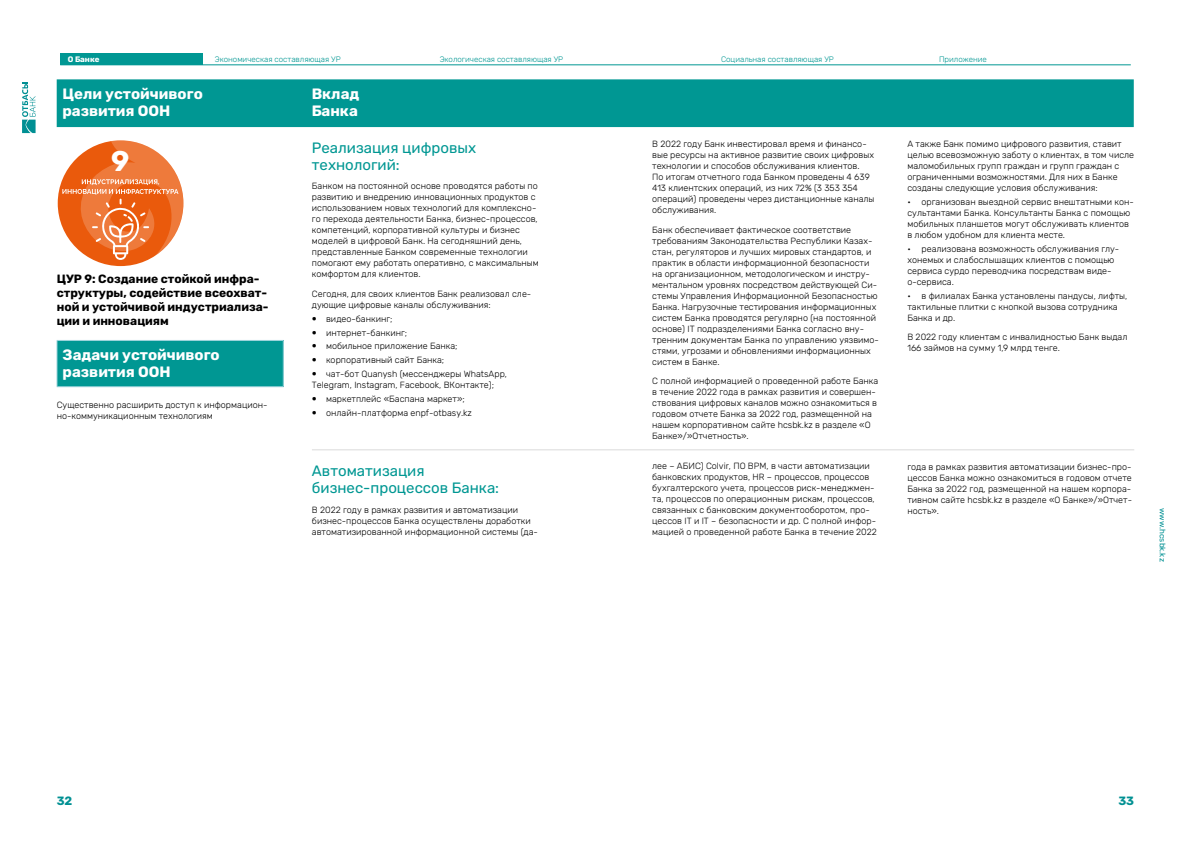
<style>
.page{position:relative;width:1191px;height:842px;background:#fff}
.page>*{position:absolute;margin:0;border:0;box-sizing:border-box;transform-origin:0 0}
.t1{font:700 28.5px "Rubik";color:#fff}
.t2{font:700 15px/17px "Rubik";color:#fff}
.t3{font:15px/17px "Rubik";color:#009793}
.t4{font:700 12px/14px "Rubik";color:#000}
.t5{font:700 12px "Rubik";color:#009093}
.t6{font:700 12px "Rubik";color:#009092}
.t7{font:300 9px/11px "Rubik";color:#000}
.t8{font:8px "Rubik";color:#009093}
.t9{font:300 7.9px "Rubik";color:#009793}
.t10{font:700 7.9px "Rubik";color:#fff}
</style>
<div class="page">
<svg style="left:22px;top:82px;width:14px;height:51px"></svg>
<div style="left:60px;top:53px;width:143px;height:12px;background:#009793"></div>
<hr style="left:60px;top:65px;width:1070px;height:1px;background:#029793">
<div style="left:57px;top:340px;width:226px;height:47px;background:#009793"></div>
<hr style="left:57px;top:340px;width:226px;height:1px;background:#a4d7de">
<hr style="left:57px;top:341px;width:1px;height:45px;background:#a4d7de">
<hr style="left:283px;top:341px;width:1px;height:45px;background:#a4d7de">
<hr style="left:57px;top:386px;width:226px;height:1px;background:#a4d7de">
<svg style="left:58px;top:140px;width:125px;height:126px"></svg>
<hr style="left:312px;top:449px;width:822px;height:1px;background:#dadada">
<div style="left:57px;top:79px;width:1076px;height:48px;background:#009793"></div>
<p class="t10" style="left:68px;top:55px;width:33px">О Банке</p>
<p class="t9" style="left:215px;top:55px;width:127px">Экономическая составляющая УР</p>
<p class="t9" style="left:440px;top:55px;width:125px">Экологическая составляющая УР</p>
<p class="t9" style="left:721px;top:55px;width:114px">Социальная составляющая УР</p>
<p class="t9" style="left:939px;top:55px;width:49px">Приложение</p>
<h2 class="t2" style="left:62px;top:86px;width:142px">Цели устойчивого развития ООН</h2>
<h2 class="t2" style="left:312px;top:86px;width:49px">Вклад<br>Банка</h2>
<h1 class="t1" style="left:111px;top:144px;width:20px">9</h1>
<h3 class="t4" style="left:57px;top:273px;width:213px">ЦУР 9: Создание стойкой инфра&shy;структуры, содействие всеохват&shy;ной и устойчивой индустриализа&shy;ции и инновациям</h3>
<h2 class="t2" style="left:63px;top:347px;width:159px">Задачи устойчивого развития ООН</h2>
<p class="t7" style="left:57px;top:400px;width:212px">Существенно расширить доступ к информацион&shy;но-коммуникационным технологиям</p>
<h2 class="t3" style="left:312px;top:140px;width:166px">Реализация цифровых технологий:</h2>
<p class="t7" style="left:312px;top:181px;width:228px">Банком на постоянной основе проводятся работы по развитию и внедрению инновационных продуктов с использованием новых технологий для комплексно&shy;го перехода деятельности Банка, бизнес-процессов, компетенций, корпоративной культуры и бизнес моделей в цифровой Банк. На сегодняшний день, представленные Банком современные технологии помогают ему работать оперативно, с максимальным комфортом для клиентов.</p>
<p class="t7" style="left:312px;top:289px;width:221px">Сегодня, для своих клиентов Банк реализовал сле&shy;дующие цифровые каналы обслуживания:</p>
<p class="t7" style="left:326px;top:312px;width:182px;line-height:13.8px">видео-банкинг;<br>интернет-банкинг;<br>мобильное приложение Банка; корпоративный сайт Банка;<br>чат-бот Quanysh (мессенджеры WhatsApp,</p>
<p class="t7" style="left:326px;top:378px;width:169px;line-height:13.8px;text-indent:-14px">Telegram, Instagram, Facebook, ВКонтакте); маркетплейс «Баспана маркет»; онлайн-платформа enpf-otbasy.kz</p>
<h2 class="t3" style="left:312px;top:463px;width:189px">Автоматизация бизнес-процессов Банка:</h2>
<p class="t7" style="left:312px;top:504px;width:228px">В 2022 году в рамках развития и автоматизации бизнес-процессов Банка осуществлены доработки автоматизированной информационной системы (да-</p>
<p class="t7" style="left:652px;top:139px;width:224px">В 2022 году Банк инвестировал время и финансо&shy;вые ресурсы на активное развитие своих цифровых технологии и способов обслуживания клиентов.<br>По итогам отчетного года Банком проведены 4 639<br>413 клиентских операций, из них 72% (3 353 354 операций) проведены через дистанционные каналы обслуживания.</p>
<p class="t7" style="left:652px;top:224px;width:228px">Банк обеспечивает фактическое соответствие требованиям Законодательства Республики Казах&shy;стан, регуляторов и лучших мировых стандартов, и практик в области информационной безопасности на организационном, методологическом и инстру&shy;ментальном уровнях посредством действующей Си&shy;стемы Управления Информационной Безопасностью Банка. Нагрузочные тестирования информационных систем Банка проводятся регулярно (на постоянной основе) IT подразделениями Банка согласно вну&shy;тренним документам Банка по управлению уязвимо&shy;стями, угрозами и обновлениями информационных систем в Банке.</p>
<p class="t7" style="left:652px;top:376px;width:228px">С полной информацией о проведенной работе Банка в течение 2022 года в рамках развития и совершен&shy;ствования цифровых каналов можно ознакомиться в годовом отчете Банка за 2022 год, размещенной на нашем корпоративном сайте hcsbk.kz в разделе «О Банке»/»Отчетность».</p>
<p class="t7" style="left:907px;top:139px;width:228px">А также Банк помимо цифрового развития, ставит целью всевозможную заботу о клиентах, в том числе маломобильных групп граждан и групп граждан с ограниченными возможностями. Для них в Банке созданы следующие условия обслуживания:</p>
<p class="t7" style="left:907px;top:197px;width:228px">• организован выездной сервис внештатными кон&shy;сультантами Банка. Консультанты Банка с помощью мобильных планшетов могут обслуживать клиентов в любом удобном для клиента месте.</p>
<p class="t7" style="left:907px;top:244px;width:213px">• реализована возможность обслуживания глу&shy;хонемых и слабослышащих клиентов с помощью сервиса сурдо переводчика посредствам виде&shy;о-сервиса.</p>
<p class="t7" style="left:907px;top:290px;width:221px">• в филиалах Банка установлены пандусы, лифты, тактильные плитки с кнопкой вызова сотрудника<br>Банка и др.</p>
<p class="t7" style="left:907px;top:332px;width:222px">В 2022 году клиентам с инвалидностью Банк выдал<br>166 займов на сумму 1,9 млрд тенге.</p>
<p class="t7" style="left:652px;top:460px;width:226px">лее – АБИС) Colvir, ПО BPM, в части автоматизации банковских продуктов, НR – процессов, процессов бухгалтерского учета, процессов риск-менеджмен&shy;та, процессов по операционным рискам, процессов, связанных с банковским документооборотом, про&shy;цессов IT и IT – безопасности и др. С полной инфор&shy;мацией о проведенной работе Банка в течение 2022</p>
<p class="t7" style="left:907px;top:461px;width:226px;text-align:justify">года в рамках развития автоматизации бизнес-про&shy;цессов Банка можно ознакомиться в годовом отчете Банка за 2022 год, размещенной на нашем корпора&shy;тивном сайте hcsbk.kz в разделе «О Банке»/»Отчет&shy;ность».</p>
<p class="t8" style="left:1167px;top:508px;width:55px;rotate:90deg">www.hcsbk.kz</p>
<h3 class="t5" style="left:57px;top:793px;width:17px">32</h3>
<h3 class="t6" style="left:1118px;top:793px;width:17px">33</h3>
</div>
